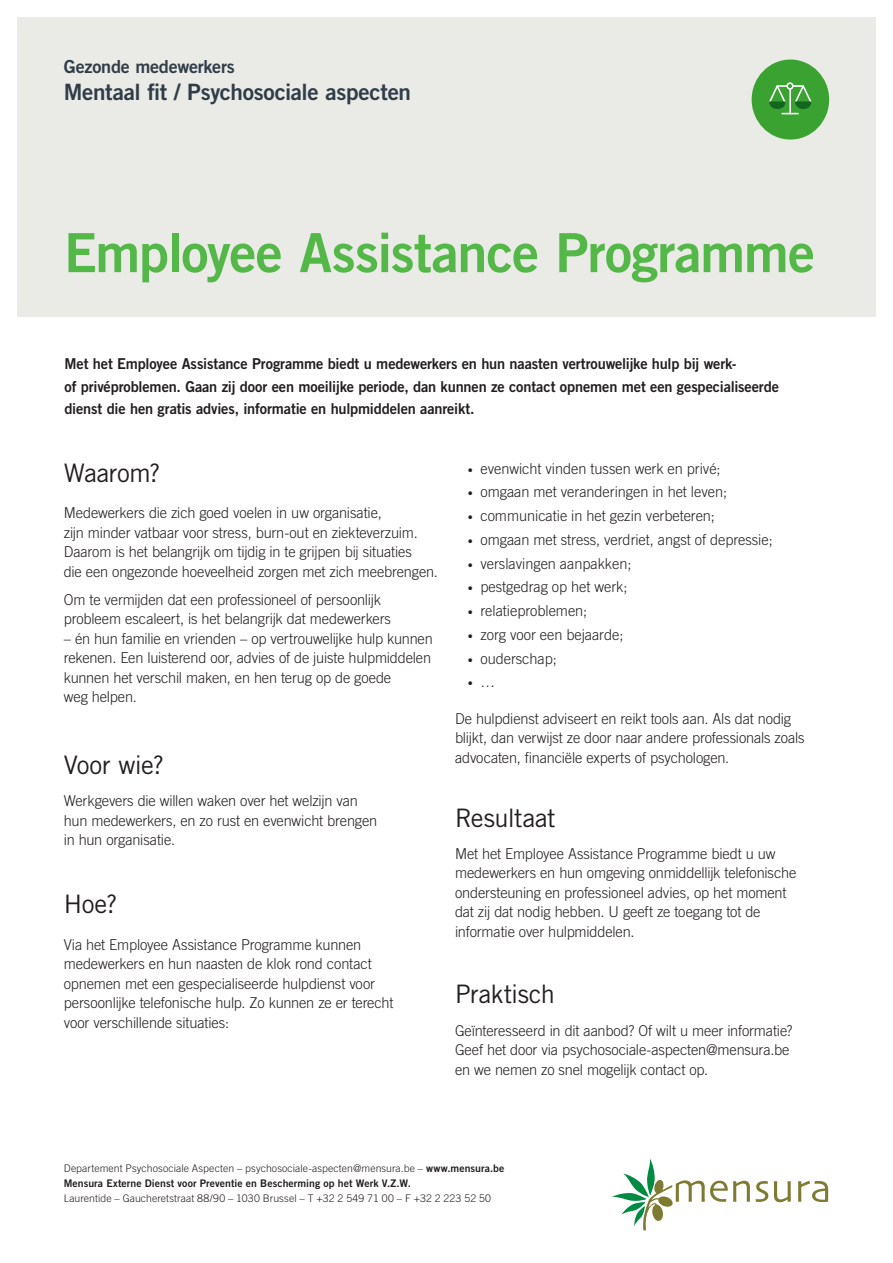
<style>
.page{position:relative;width:893px;height:1263px;background:#fff}
.page>*{position:absolute;margin:0;border:0;box-sizing:border-box;transform-origin:0 0}
.t1{font:54px "Trade Gothic LT Std Bd 2";letter-spacing:-.02em;color:#53b847}
.t2{font:25.5px "Trade Gothic LT Std";letter-spacing:-.015em;color:#231f20}
.t3{font:22.5px "Trade Gothic LT Std Bd 2";letter-spacing:-.015em;color:#303d47}
.t4{font:18px "Trade Gothic LT Std Bd 2";letter-spacing:-.01em;color:#303d47}
.t5{font:300 15px/19.5px "Trade Gothic LT Std";letter-spacing:-.01em;color:#231f20}
.t6{font:15px/22.5px "Trade Gothic LT Std Bd 2";letter-spacing:-.01em;color:#231f20}
.t7{font:300 10.5px "Trade Gothic LT Std";letter-spacing:.01em;color:#231f20}
.t8{font:10.5px "Trade Gothic LT Std Bd 2";letter-spacing:.005em;color:#231f20}
.s1{font-size:10.5px}
.s2{font-size:15px}
.s3{font-family:"Trade Gothic LT Std Bd 2";font-weight:400}
</style>
<div class="page">
<div style="left:17px;top:17px;width:859px;height:299px;background:#eaeae7"></div>
<svg style="left:756px;top:1181px;width:12px;height:21px"></svg>
<svg style="left:774px;top:1181px;width:17px;height:21px"></svg>
<svg style="left:798px;top:1181px;width:30px;height:21px"></svg>
<svg style="left:612px;top:1158px;width:138px;height:72px"></svg>
<div style="left:752px;top:60px;width:77px;height:80px;background:#3aa230;border-radius:50%"></div>
<svg style="left:769px;top:82px;width:42px;height:32px"></svg>
<p class="t4" style="left:64px;top:55px;width:173px">Gezonde medewerkers</p>
<h3 class="t3" style="left:64px;top:78px;width:349px">Mentaal fit / Psychosociale aspecten</h3>
<h1 class="t1" style="left:64px;top:219px;width:753px">Employee Assistance Programme</h1>
<p class="t6" style="left:64px;top:352px;width:716px">Met het Employee Assistance Programme biedt u medewerkers en hun naasten vertrouwelijke hulp bij werk-<br>of privéproblemen. Gaan zij door een moeilijke periode, dan kunnen ze contact opnemen met een gespecialiseerde dienst die hen gratis advies, informatie en hulpmiddelen aanreikt.</p>
<h2 class="t2" style="left:64px;top:457px;width:98px">Waarom?</h2>
<p class="t5" style="left:64px;top:503px;width:376px">Medewerkers die zich goed voelen in uw organisatie,<br>zijn minder vatbaar voor stress, burn-out en ziekteverzuim.<br>Daarom is het belangrijk om tijdig in te grijpen bij situaties<br>die een ongezonde hoeveelheid zorgen met zich meebrengen.</p>
<p class="t5" style="left:64px;top:589px;width:329px">Om te vermijden dat een professioneel of persoonlijk probleem escaleert, is het belangrijk dat medewerkers</p>
<p class="t5" style="left:64px;top:628px;width:371px">– én hun familie en vrienden – op vertrouwelijke hulp kunnen rekenen. Een luisterend oor, advies of de juiste hulpmiddelen kunnen het verschil maken, en hen terug op de goede<br>weg helpen.</p>
<h2 class="t2" style="left:64px;top:750px;width:102px">Voor wie?</h2>
<p class="t5" style="left:64px;top:791px;width:315px">Werkgevers die willen waken over het welzijn van hun medewerkers, en zo rust en evenwicht brengen in hun organisatie.</p>
<h2 class="t2" style="left:64px;top:889px;width:55px">Hoe?</h2>
<p class="t5" style="left:64px;top:934px;width:331px">Via het Employee Assistance Programme kunnen medewerkers en hun naasten de klok rond contact opnemen met een gespecialiseerde hulpdienst voor persoonlijke telefonische hulp. Zo kunnen ze er terecht voor verschillende situaties:</p>
<p class="t5" style="left:468px;top:458px;width:254px"><span class="s1">•</span> evenwicht vinden tussen werk en privé;</p>
<p class="t5" style="left:468px;top:482px;width:261px"><span class="s1">•</span> omgaan met veranderingen in het leven;</p>
<p class="t5" style="left:468px;top:506px;width:249px"><span class="s1">•</span> communicatie in het gezin verbeteren;</p>
<p class="t5" style="left:468px;top:530px;width:306px"><span class="s1">•</span> omgaan met stress, verdriet, angst of depressie;</p>
<p class="t5" style="left:468px;top:553px;width:165px"><span class="s1">•</span> verslavingen aanpakken;</p>
<p class="t5" style="left:468px;top:577px;width:161px"><span class="s1">•</span> pestgedrag op het werk;</p>
<p class="t5" style="left:468px;top:601px;width:121px"><span class="s1">•</span> relatieproblemen;</p>
<p class="t5" style="left:468px;top:625px;width:157px"><span class="s1">•</span> zorg voor een bejaarde;</p>
<p class="t5" style="left:468px;top:648px;width:91px"><span class="s1">•</span> ouderschap;</p>
<p class="t7" style="left:468px;top:677px;width:29px">• <span class="s2">…</span></p>
<p class="t5" style="left:455px;top:709px;width:351px">De hulpdienst adviseert en reikt tools aan. Als dat nodig blijkt, dan verwijst ze door naar andere professionals zoals advocaten, financiële experts of psychologen.</p>
<h2 class="t2" style="left:455px;top:802px;width:102px">Resultaat</h2>
<p class="t5" style="left:455px;top:844px;width:343px">Met het Employee Assistance Programme biedt u uw medewerkers en hun omgeving onmiddellijk telefonische ondersteuning en professioneel advies, op het moment dat zij dat nodig hebben. U geeft ze toegang tot de informatie over hulpmiddelen.</p>
<h2 class="t2" style="left:455px;top:979px;width:102px">Praktisch</h2>
<p class="t5" style="left:455px;top:1020px;width:339px">Geïnteresseerd in dit aanbod? Of wilt u meer informatie?<br>Geef het door via psychosociale-aspecten@mensura.be en we nemen zo snel mogelijk contact op.</p>
<p class="t7" style="left:64px;top:1162px;width:442px">Departement Psychosociale Aspecten – psychosociale-aspecten@mensura.be – <span class="s3">www.mensura.be</span></p>
<p class="t8" style="left:64px;top:1176px;width:349px">Mensura Externe Dienst voor Preventie en Bescherming op het Werk V.Z.W.</p>
<p class="t7" style="left:64px;top:1192px;width:429px">Laurentide – Gaucheretstraat 88/90 – 1030 Brussel – T +32 2 549 71 00 – F +32 2 223 52 50</p>
</div>
